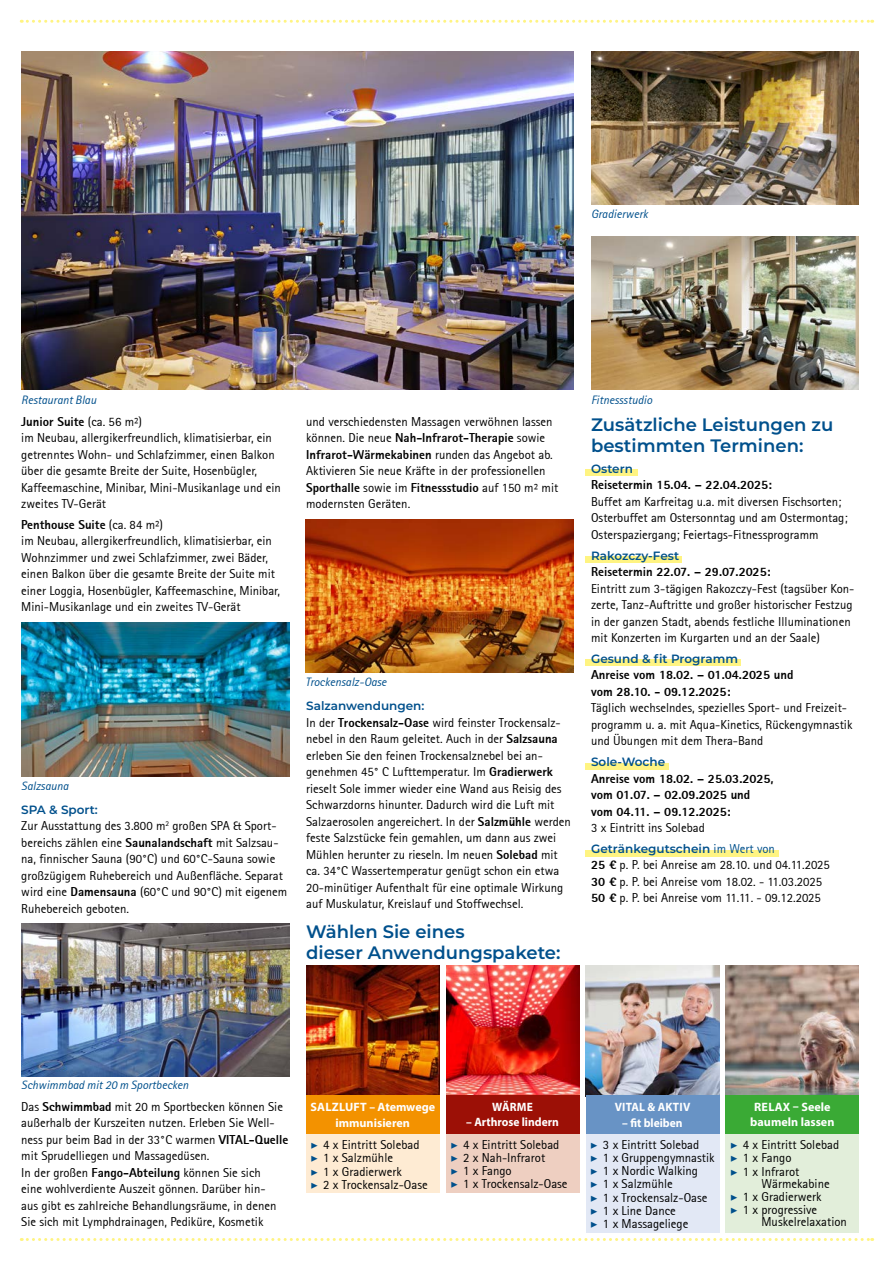
<style>
.page{position:relative;width:893px;height:1263px;background:#fff}
.page>*{position:absolute;margin:0;border:0;box-sizing:border-box;transform-origin:0 0}
.t1{font:600 18px/21px "Montserrat";color:#00508c}
.t2{font:12.75px/16.5px "Rotis Sans Serif";color:#000}
.t3{font:800 12.75px/16.5px "Rotis Sans Serif";color:#000}
.t4{font:700 12.15px/15.1px "Myriad Pro";color:#fff;text-align:center}
.t5{font:700 12.15px "Myriad Pro";color:#fff;scale:.95 1}
.t6{font:700 12.15px "Myriad Pro";letter-spacing:.02em;color:#fff;scale:.95 1}
.t7{font:600 12px "Montserrat";color:#00508c}
.t8{font:italic 12px "Rotis Sans Serif";color:#00508c}
.s1{font-weight:800}
.s2{font-family:"Rotis Sans Serif";font-weight:400;font-size:12.75px}
.s3{font-family:"Minion Pro";font-weight:700;font-style:italic;color:#00508c}
</style>
<div class="page">
<svg style="left:21px;top:20px;width:852px;height:3px"></svg>
<svg style="left:21px;top:1238px;width:852px;height:3px"></svg>
<img style="left:21px;top:51px;width:552px;height:338px">
<img style="left:305px;top:519px;width:268px;height:154px">
<img style="left:21px;top:623px;width:268px;height:153px">
<img style="left:21px;top:923px;width:268px;height:153px">
<img style="left:586px;top:965px;width:133px;height:130px">
<div style="left:586px;top:1133px;width:133px;height:99px;background:#e2e8f5"></div>
<div style="left:586px;top:1095px;width:133px;height:39px;background:#6893c5"></div>
<div style="left:306px;top:1134px;width:133px;height:59px;background:#feebd3"></div>
<img style="left:306px;top:965px;width:133px;height:130px">
<div style="left:306px;top:1095px;width:133px;height:39px;background:#f39200"></div>
<img style="left:446px;top:965px;width:133px;height:130px">
<div style="left:446px;top:1133px;width:133px;height:60px;background:#eecfc1"></div>
<div style="left:446px;top:1095px;width:133px;height:39px;background:#9c1006"></div>
<img style="left:726px;top:965px;width:133px;height:130px">
<div style="left:726px;top:1134px;width:133px;height:98px;background:#e2eeda"></div>
<div style="left:726px;top:1095px;width:133px;height:39px;background:#3aaa35"></div>
<img style="left:591px;top:236px;width:268px;height:153px">
<img style="left:591px;top:51px;width:268px;height:153px">
<div style="left:585px;top:469px;width:53px;height:7px;background:#fff482"></div>
<div style="left:585px;top:556px;width:97px;height:7px;background:#fff482"></div>
<div style="left:585px;top:659px;width:156px;height:7px;background:#fff482"></div>
<div style="left:585px;top:763px;width:84px;height:6px;background:#fff482"></div>
<div style="left:585px;top:850px;width:194px;height:6px;background:#fff482"></div>
<p class="t8" style="left:591px;top:206px;width:58px">Gradierwerk</p>
<p class="t8" style="left:21px;top:393px;width:77px">Restaurant Blau</p>
<p class="t2" style="left:21px;top:413px;width:261px"><span class="s1">Junior Suite</span> (ca. 56 m²)<br>im Neubau, allergikerfreundlich, klimatisierbar, ein getrenntes Wohn- und Schlafzimmer, einen Balkon über die gesamte Breite der Suite, Hosenbügler, Kaffeemaschine, Minibar, Mini-Musikanlage und ein zweites TV-Gerät</p>
<p class="t2" style="left:21px;top:516px;width:260px"><span class="s1">Penthouse Suite</span> (ca. 84 m²)<br>im Neubau, allergikerfreundlich, klimatisierbar, ein Wohnzimmer und zwei Schlafzimmer, zwei Bäder, einen Balkon über die gesamte Breite der Suite mit einer Loggia, Hosenbügler, Kaffeemaschine, Minibar, Mini-Musikanlage und ein zweites TV-Gerät</p>
<p class="t2" style="left:306px;top:413px;width:254px">und verschiedensten Massagen verwöhnen lassen können. Die neue <span class="s1">Nah-Infrarot-Therapie</span> sowie <span class="s1">Infrarot-Wärmekabinen</span> runden das Angebot ab.<br>Aktivieren Sie neue Kräfte in der professionellen <span class="s1">Sporthalle</span> sowie im <span class="s1">Fitnessstudio</span> auf 150 m² mit modernsten Geräten.</p>
<p class="t8" style="left:21px;top:779px;width:49px">Salzsauna</p>
<p class="t7" style="left:21px;top:801px;width:78px">SPA &amp; Sport:</p>
<p class="t2" style="left:21px;top:817px;width:268px">Zur Ausstattung des 3.800 m<sup>2</sup> großen SPA &amp; Sport&shy;bereichs zählen eine <span class="s1">Saunalandschaft</span> mit Salzsau&shy;na, finnischer Sauna (90°C) und 60°C-Sauna sowie großzügigem Ruhebereich und Außenfläche. Separat wird eine <span class="s1">Damensauna</span> (60°C und 90°C) mit eigenem Ruhebereich geboten.</p>
<p class="t8" style="left:305px;top:674px;width:83px">Trockensalz-Oase</p>
<p class="t7" style="left:306px;top:698px;width:120px">Salzanwendungen:</p>
<p class="t2" style="left:306px;top:714px;width:266px">In der <span class="s1">Trockensalz-Oase</span> wird feinster Trockensalz&shy;nebel in den Raum geleitet. Auch in der <span class="s1">Salzsauna </span>erleben Sie den feinen Trockensalznebel bei an&shy;genehmen 45° C Lufttemperatur. Im <span class="s1">Gradierwerk </span>rieselt Sole immer wieder eine Wand aus Reisig des Schwarzdorns hinunter. Dadurch wird die Luft mit Salzaerosolen angereichert. In der <span class="s1">Salzmühle</span> werden feste Salzstücke fein gemahlen, um dann aus zwei Mühlen herunter zu rieseln. Im neuen <span class="s1">Solebad</span> mit ca. 34°C Wassertemperatur genügt schon ein etwa 20-minütiger Aufenthalt für eine optimale Wirkung auf Muskulatur, Kreislauf und Stoffwechsel.</p>
<h1 class="t1" style="left:306px;top:920px;width:256px">Wählen Sie eines<br>dieser Anwendungspakete:</h1>
<p class="t8" style="left:591px;top:393px;width:63px">Fitnessstudio</p>
<h1 class="t1" style="left:591px;top:413px;width:244px">Zusätzliche Leistungen zu bestimmten Terminen:</h1>
<p class="t7" style="left:591px;top:460px;width:43px">Ostern</p>
<p class="t3" style="left:591px;top:476px;width:182px">Reisetermin 15.04. – 22.04.2025:</p>
<p class="t2" style="left:591px;top:493px;width:258px">Buffet am Karfreitag u.a. mit diversen Fischsorten;<br>Osterbuffet am Ostersonntag und am Ostermontag;<br>Osterspaziergang; Feiertags-Fitnessprogramm</p>
<p class="t7" style="left:591px;top:547px;width:90px">Rakozczy-Fest</p>
<p class="t3" style="left:591px;top:563px;width:181px">Reisetermin 22.07. – 29.07.2025:</p>
<p class="t2" style="left:591px;top:580px;width:265px">Eintritt zum 3-tägigen Rakozczy-Fest (tagsüber Kon&shy;zerte, Tanz-Auftritte und großer historischer Festzug in der ganzen Stadt, abends festliche Illuminationen mit Konzerten im Kurgarten und an der Saale)</p>
<p class="t7" style="left:591px;top:650px;width:148px">Gesund &amp; fit Programm</p>
<p class="t3" style="left:591px;top:666px;width:204px">Anreise vom 18.02. – 01.04.2025 und vom 28.10. - 09.12.2025:</p>
<p class="t2" style="left:591px;top:700px;width:263px">Täglich wechselndes, spezielles Sport- und Freizeit&shy;programm u. a. mit Aqua-Kinetics, Rückengymnastik und Übungen mit dem Thera-Band</p>
<p class="t7" style="left:591px;top:753px;width:76px">Sole-Woche</p>
<p class="t3" style="left:591px;top:770px;width:184px">Anreise vom 18.02. – 25.03.2025, vom 01.07. – 02.09.2025 und vom 04.11. – 09.12.2025:</p>
<p class="t2" style="left:591px;top:819px;width:115px">3 x Eintritt ins Solebad</p>
<p class="t7" style="left:591px;top:840px;width:185px">Getränkegutschein <span class="s2">im Wert von</span></p>
<p class="t2" style="left:591px;top:857px;width:240px"><span class="s1">25 €</span> p. P. bei Anreise am 28.10. und 04.11.2025<br><span class="s1">30 €</span> p. P. bei Anreise vom 18.02. - 11.03.2025<br><span class="s1">50 €</span> p. P. bei Anreise vom 11.11. - 09.12.2025</p>
<p class="t8" style="left:21px;top:1078px;width:169px">Schwimmbad mit 20 m Sportbecken</p>
<p class="t2" style="left:21px;top:1098px;width:269px">Das <span class="s1">Schwimmbad</span> mit 20 m Sportbecken können Sie außerhalb der Kurszeiten nutzen. Erleben Sie Well&shy;ness pur beim Bad in der 33°C warmen <span class="s1">VITAL-Quelle </span>mit Sprudelliegen und Massagedüsen.<br>In der großen <span class="s1">Fango-Abteilung</span> können Sie sich<br>eine wohlverdiente Auszeit gönnen. Darüber hin-<br>aus gibt es zahlreiche Behandlungsräume, in denen Sie sich mit Lymphdrainagen, Pediküre, Kosmetik</p>
<p class="t4" style="left:310px;top:1099px;width:126px">SALZLUFT – Atemwege immunisieren</p>
<p class="t2" style="left:310px;top:1138px;width:119px;line-height:13.2px"><span class="s3">▶</span> 4 x Eintritt Solebad <span class="s3">▶</span> 1 x Salzmühle<br><span class="s3">▶</span> 1 x Gradierwerk<br><span class="s3">▶</span> 2 x Trockensalz-Oase</p>
<p class="t5" style="left:492px;top:1098px;width:44px">WÄRME</p>
<p class="t5" style="left:466px;top:1114px;width:99px">– Arthrose lindern</p>
<p class="t2" style="left:450px;top:1138px;width:119px;line-height:13.2px"><span class="s3">▶</span> 4 x Eintritt Solebad <span class="s3">▶</span> 2 x Nah-Infrarot<br><span class="s3">▶</span> 1 x Fango<br><span class="s3">▶</span> 1 x Trockensalz-Oase</p>
<p class="t6" style="left:615px;top:1099px;width:81px">VITAL &amp; AKTIV</p>
<p class="t5" style="left:622px;top:1114px;width:65px">– fit bleiben</p>
<p class="t2" style="left:590px;top:1138px;width:126px;line-height:13.2px"><span class="s3">▶</span> 3 x Eintritt Solebad<br><span class="s3">▶</span> 1 x Gruppengymnastik <span class="s3">▶</span> 1 x Nordic Walking<br><span class="s3">▶</span> 1 x Salzmühle<br><span class="s3">▶</span> 1 x Trockensalz-Oase <span class="s3">▶</span> 1 x Line Dance<br><span class="s3">▶</span> 1 x Massageliege</p>
<p class="t4" style="left:750px;top:1098px;width:86px">RELAX – Seele baumeln lassen</p>
<p class="t2" style="left:730px;top:1138px;width:111px;line-height:13.2px"><span class="s3">▶</span> 4 x Eintritt Solebad <span class="s3">▶</span> 1 x Fango<br><span class="s3">▶</span> 1 x Infrarot</p>
<p class="t2" style="left:730px;top:1176px;width:101px;line-height:13.2px;text-indent:31px">Wärmekabine <span class="s3">▶</span> 1 x Gradierwerk <span class="s3">▶</span> 1 x progressive</p>
<p class="t2" style="left:761px;top:1213px;width:87px">Muskelrelaxation</p>
</div>
